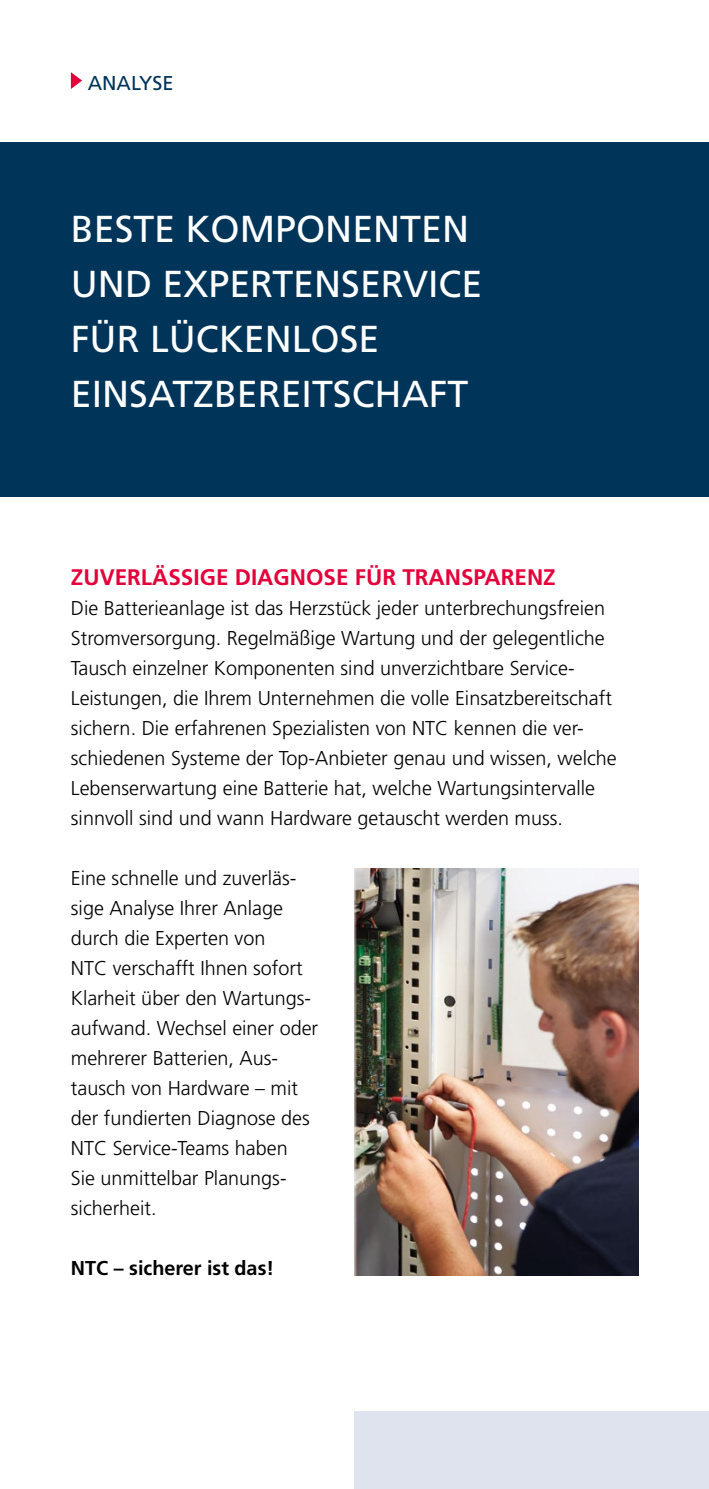
<style>
.page{position:relative;width:709px;height:1489px;background:#fff}
.page>*{position:absolute;margin:0;border:0;box-sizing:border-box;transform-origin:0 0}
.t1{font:37.5px/55px "Frutiger";color:#fff}
.t2{font:700 22.5px "Frutiger";color:#e4003a}
.t3{font:300 20px/30px "Frutiger";color:#000}
.t4{font:700 20px "Frutiger";color:#000}
.t5{font:20px "Frutiger";color:#003458}
</style>
<div class="page">
<div style="left:354px;top:1411px;width:355px;height:77px;background:#dfe3ed"></div>
<div style="left:0;top:142px;width:709px;height:354px;background:#003458"></div>
<svg style="left:71px;top:72px;width:11px;height:17px"></svg>
<img style="left:354px;top:868px;width:284px;height:406px">
<p class="t5" style="left:88px;top:72px;width:87px">ANALYSE</p>
<h1 class="t1" style="left:71px;top:201px;width:413px">BESTE KOMPONENTEN<br>UND EXPERTENSERVICE<br>FÜR LÜCKENLOSE<br>EINSATZBEREITSCHAFT</h1>
<p class="t2" style="left:71px;top:563px;width:486px">ZUVERLÄSSIGE DIAGNOSE FÜR TRANSPARENZ</p>
<p class="t3" style="left:71px;top:592px;width:547px">Die Batterieanlage ist das Herzstück jeder unterbrechungsfreien Stromversorgung. Regelmäßige Wartung und der gelegentliche Tausch einzelner Komponenten sind unverzichtbare Service-Leistungen, die Ihrem Unternehmen die volle Einsatzbereitschaft sichern. Die erfahrenen Spezialisten von NTC kennen die ver&shy;schiedenen Systeme der Top-Anbieter genau und wissen, welche Lebenserwartung eine Batterie hat, welche Wartungsintervalle sinnvoll sind und wann Hardware getauscht werden muss.</p>
<p class="t3" style="left:71px;top:862px;width:249px">Eine schnelle und zuverläs&shy;sige Analyse Ihrer Anlage durch die Experten von<br>NTC verschafft Ihnen sofort<br>Klarheit über den Wartungs&shy;aufwand. Wechsel einer oder mehrerer Batterien, Aus&shy;tausch von Hardware – mit der fundierten Diagnose des<br>NTC Service-Teams haben<br>Sie unmittelbar Planungs&shy;sicherheit.</p>
<p class="t4" style="left:71px;top:1256px;width:205px">NTC – sicherer ist das!</p>
</div>
